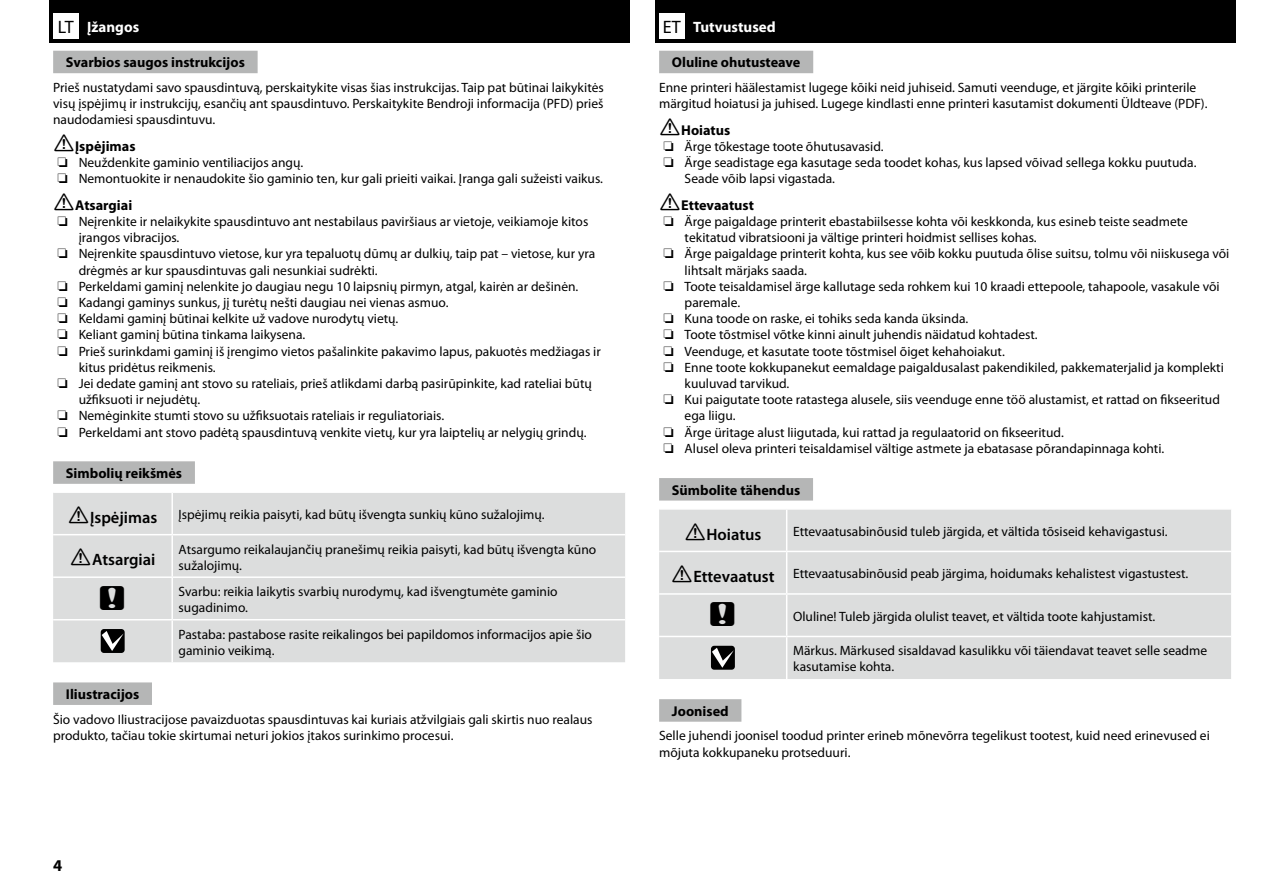
<style>
.page{position:relative;width:1263px;height:893px;background:#fff}
.page>*{position:absolute;margin:0;border:0;box-sizing:border-box;transform-origin:0 0}
.t1{font:33px "TP Publication Group Icons 3 AA";color:#000}
.t2{font:600 16.5px "Myriad Pro";color:#000}
.t3{font:700 16.5px "Myriad Pro";color:#000}
.t4{font:700 15px "Myriad Pro";color:#fff}
.t5{font:700 14.25px "Myriad Pro";color:#000}
.t6{font:13.5px/16.2px "Myriad Pro";color:#000}
.s1{font-weight:400;font-size:18px;color:#000}
.s2{font-family:"TP Publication Group Icons 4 AAA";font-weight:400;font-size:24px}
.s3{font-family:"TP Publication Group Icons 4 AAA";font-size:24px}
.s4{font-weight:600;font-size:16.5px}
</style>
<div class="page">
<div style="left:655px;top:0;width:580px;height:43px;background:#000"></div>
<div style="left:49px;top:0;width:580px;height:43px;background:#000"></div>
<div style="left:53px;top:13px;width:26px;height:25px;background:#fff"></div>
<div style="left:53px;top:51px;width:205px;height:22px;background:#b5b6b6"></div>
<div style="left:659px;top:13px;width:26px;height:25px;background:#fff"></div>
<div style="left:659px;top:51px;width:154px;height:22px;background:#b5b6b6"></div>
<div style="left:53px;top:493px;width:572px;height:169px;background:#dcdddd"></div>
<hr style="left:171px;top:493px;width:2px;height:41px;background:#fff">
<hr style="left:53px;top:534px;width:119px;height:1px;background:#fff">
<hr style="left:172px;top:534px;width:453px;height:1px;background:#fff">
<hr style="left:171px;top:535px;width:2px;height:41px;background:#fff">
<hr style="left:53px;top:576px;width:119px;height:2px;background:#fff">
<hr style="left:172px;top:576px;width:453px;height:2px;background:#fff">
<hr style="left:171px;top:578px;width:2px;height:41px;background:#fff">
<hr style="left:53px;top:619px;width:119px;height:1px;background:#fff">
<hr style="left:172px;top:619px;width:453px;height:1px;background:#fff">
<hr style="left:171px;top:620px;width:2px;height:42px;background:#fff">
<svg style="left:101px;top:629px;width:24px;height:24px"></svg>
<div style="left:53px;top:461px;width:142px;height:23px;background:#b5b6b6"></div>
<div style="left:659px;top:510px;width:572px;height:169px;background:#dcdddd"></div>
<hr style="left:786px;top:510px;width:1px;height:41px;background:#fff">
<hr style="left:659px;top:551px;width:128px;height:1px;background:#fff">
<hr style="left:787px;top:551px;width:444px;height:1px;background:#fff">
<hr style="left:786px;top:552px;width:1px;height:41px;background:#fff">
<hr style="left:659px;top:593px;width:128px;height:2px;background:#fff">
<hr style="left:787px;top:593px;width:444px;height:2px;background:#fff">
<hr style="left:786px;top:595px;width:1px;height:41px;background:#fff">
<hr style="left:659px;top:636px;width:128px;height:1px;background:#fff">
<hr style="left:787px;top:636px;width:444px;height:1px;background:#fff">
<hr style="left:786px;top:637px;width:1px;height:42px;background:#fff">
<svg style="left:711px;top:646px;width:24px;height:24px"></svg>
<div style="left:659px;top:478px;width:154px;height:23px;background:#b5b6b6"></div>
<div style="left:53px;top:682px;width:99px;height:23px;background:#b5b6b6"></div>
<div style="left:659px;top:699px;width:82px;height:23px;background:#b5b6b6"></div>
<p class="t4" style="left:58px;top:17px;width:83px"><span class="s1">LT</span> Įžangos</p>
<p class="t5" style="left:66px;top:53px;width:180px">Svarbios saugos instrukcijos</p>
<p class="t6" style="left:53px;top:79px;width:552px;text-align:justify">Prieš nustatydami savo spausdintuvą, perskaitykite visas šias instrukcijas. Taip pat būtinai laikykitės visų įspėjimų ir instrukcijų, esančių ant spausdintuvo. Perskaitykite Bendroji informacija (PFD) prieš naudodamiesi spausdintuvu.</p>
<p class="t5" style="left:53px;top:137px;width:84px"><span class="s2">!</span>Įspėjimas</p>
<p class="t6" style="left:57px;top:154px;width:547px">❏ Neuždenkite gaminio ventiliacijos angų.<br>❏ Nemontuokite ir nenaudokite šio gaminio ten, kur gali prieiti vaikai. Įranga gali sužeisti vaikus.</p>
<p class="t5" style="left:53px;top:196px;width:81px"><span class="s2">!</span>Atsargiai</p>
<p class="t6" style="left:57px;top:213px;width:532px">❏ Neįrenkite ir nelaikykite spausdintuvo ant nestabilaus paviršiaus ar vietoje, veikiamoje kitos</p>
<p class="t6" style="left:79px;top:229px;width:102px">įrangos vibracijos.</p>
<p class="t6" style="left:57px;top:245px;width:539px">❏ Neįrenkite spausdintuvo vietose, kur yra tepaluotų dūmų ar dulkių, taip pat – vietose, kur yra</p>
<p class="t6" style="left:79px;top:262px;width:301px">drėgmės ar kur spausdintuvas gali nesunkiai sudrėkti.</p>
<p class="t6" style="left:57px;top:278px;width:522px">❏ Perkeldami gaminį nelenkite jo daugiau negu 10 laipsnių pirmyn, atgal, kairėn ar dešinėn.</p>
<p class="t6" style="left:57px;top:294px;width:393px">❏ Kadangi gaminys sunkus, jį turėtų nešti daugiau nei vienas asmuo.</p>
<p class="t6" style="left:57px;top:310px;width:343px">❏ Keldami gaminį būtinai kelkite už vadove nurodytų vietų.</p>
<p class="t6" style="left:57px;top:326px;width:249px">❏ Keliant gaminį būtina tinkama laikysena.</p>
<p class="t6" style="left:57px;top:343px;width:545px">❏ Prieš surinkdami gaminį iš įrengimo vietos pašalinkite pakavimo lapus, pakuotės medžiagas ir</p>
<p class="t6" style="left:79px;top:359px;width:139px">kitus pridėtus reikmenis.</p>
<p class="t6" style="left:57px;top:375px;width:536px">❏ Jei dedate gaminį ant stovo su rateliais, prieš atlikdami darbą pasirūpinkite, kad rateliai būtų</p>
<p class="t6" style="left:79px;top:391px;width:123px">užfiksuoti ir nejudėtų.</p>
<p class="t6" style="left:57px;top:407px;width:388px">❏ Nemėginkite stumti stovo su užfiksuotais rateliais ir reguliatoriais.</p>
<p class="t6" style="left:57px;top:424px;width:531px">❏ Perkeldami ant stovo padėtą spausdintuvą venkite vietų, kur yra laiptelių ar nelygių grindų.</p>
<p class="t5" style="left:66px;top:464px;width:118px">Simbolių reikšmės</p>
<p class="t2" style="left:68px;top:507px;width:91px"><span class="s2">!</span>Įspėjimas</p>
<p class="t6" style="left:179px;top:506px;width:367px">Įspėjimų reikia paisyti, kad būtų išvengta sunkių kūno sužalojimų.</p>
<p class="t2" style="left:70px;top:549px;width:87px"><span class="s2">!</span>Atsargiai</p>
<p class="t6" style="left:179px;top:541px;width:419px">Atsargumo reikalaujančių pranešimų reikia paisyti, kad būtų išvengta kūno sužalojimų.</p>
<h1 class="t1" style="left:100px;top:576px;width:27px">c</h1>
<p class="t6" style="left:179px;top:583px;width:381px">Svarbu: reikia laikytis svarbių nurodymų, kad išvengtumėte gaminio sugadinimo.</p>
<p class="t6" style="left:179px;top:626px;width:415px">Pastaba: pastabose rasite reikalingos bei papildomos informacijos apie šio gaminio veikimą.</p>
<p class="t5" style="left:66px;top:685px;width:75px">Iliustracijos</p>
<p class="t6" style="left:53px;top:711px;width:541px">Šio vadovo Iliustracijose pavaizduotas spausdintuvas kai kuriais atžvilgiais gali skirtis nuo realaus produkto, tačiau tokie skirtumai neturi jokios įtakos surinkimo procesui.</p>
<p class="t3" style="left:53px;top:854px;width:11px">4</p>
<p class="t4" style="left:663px;top:17px;width:114px"><span class="s1">ET</span> Tutvustused</p>
<p class="t5" style="left:672px;top:53px;width:130px">Oluline ohutusteave</p>
<p class="t6" style="left:659px;top:79px;width:550px">Enne printeri häälestamist lugege kõiki neid juhiseid. Samuti veenduge, et järgite kõiki printerile märgitud hoiatusi ja juhised. Lugege kindlasti enne printeri kasutamist dokumenti Üldteave (PDF).</p>
<p class="t5" style="left:659px;top:121px;width:73px"><span class="s2">!</span>Hoiatus</p>
<p class="t6" style="left:663px;top:138px;width:222px">❏ Ärge tõkestage toote õhutusavasid.</p>
<p class="t6" style="left:663px;top:154px;width:535px">❏ Ärge seadistage ega kasutage seda toodet kohas, kus lapsed võivad sellega kokku puutuda.</p>
<p class="t6" style="left:685px;top:170px;width:152px">Seade võib lapsi vigastada.</p>
<p class="t5" style="left:659px;top:196px;width:96px"><span class="s2">!</span>Ettevaatust</p>
<p class="t6" style="left:663px;top:213px;width:526px">❏ Ärge paigaldage printerit ebastabiilsesse kohta või keskkonda, kus esineb teiste seadmete</p>
<p class="t6" style="left:685px;top:229px;width:354px">tekitatud vibratsiooni ja vältige printeri hoidmist sellises kohas.</p>
<p class="t6" style="left:663px;top:245px;width:567px">❏ Ärge paigaldage printerit kohta, kus see võib kokku puutuda õlise suitsu, tolmu või niiskusega või</p>
<p class="t6" style="left:685px;top:262px;width:124px">lihtsalt märjaks saada.</p>
<p class="t6" style="left:663px;top:278px;width:558px">❏ Toote teisaldamisel ärge kallutage seda rohkem kui 10 kraadi ettepoole, tahapoole, vasakule või</p>
<p class="t6" style="left:685px;top:294px;width:57px">paremale.</p>
<p class="t6" style="left:663px;top:310px;width:306px">❏ Kuna toode on raske, ei tohiks seda kanda üksinda.</p>
<p class="t6" style="left:663px;top:326px;width:376px">❏ Toote tõstmisel võtke kinni ainult juhendis näidatud kohtadest.</p>
<p class="t6" style="left:663px;top:343px;width:343px">❏ Veenduge, et kasutate toote tõstmisel õiget kehahoiakut.</p>
<p class="t6" style="left:663px;top:359px;width:562px">❏ Enne toote kokkupanekut eemaldage paigaldusalast pakendikiled, pakkematerjalid ja komplekti</p>
<p class="t6" style="left:685px;top:375px;width:106px">kuuluvad tarvikud.</p>
<p class="t6" style="left:663px;top:391px;width:558px">❏ Kui paigutate toote ratastega alusele, siis veenduge enne töö alustamist, et rattad on fikseeritud</p>
<p class="t6" style="left:685px;top:407px;width:52px">ega liigu.</p>
<p class="t6" style="left:663px;top:424px;width:402px">❏ Ärge üritage alust liigutada, kui rattad ja regulaatorid on fikseeritud.</p>
<p class="t6" style="left:663px;top:440px;width:502px">❏ Alusel oleva printeri teisaldamisel vältige astmete ja ebatasase põrandapinnaga kohti.</p>
<p class="t5" style="left:672px;top:480px;width:130px">Sümbolite tähendus</p>
<p class="t2" style="left:684px;top:524px;width:79px"><span class="s2">!</span>Hoiatus</p>
<p class="t6" style="left:793px;top:523px;width:376px">Ettevaatusabinõusid tuleb järgida, et vältida tõsiseid kehavigastusi.</p>
<p class="t6" style="left:671px;top:565px;width:519px"><span class="s3">!</span><span class="s4">Ettevaatust</span> Ettevaatusabinõusid peab järgima, hoidumaks kehalistest vigastustest.</p>
<h1 class="t1" style="left:710px;top:593px;width:27px">c</h1>
<p class="t6" style="left:793px;top:608px;width:364px">Oluline! Tuleb järgida olulist teavet, et vältida toote kahjustamist.</p>
<p class="t6" style="left:793px;top:642px;width:416px">Märkus. Märkused sisaldavad kasulikku või täiendavat teavet selle seadme kasutamise kohta.</p>
<p class="t5" style="left:672px;top:702px;width:58px">Joonised</p>
<p class="t6" style="left:659px;top:727px;width:552px">Selle juhendi joonisel toodud printer erineb mõnevõrra tegelikust tootest, kuid need erinevused ei mõjuta kokkupaneku protseduuri.</p>
</div>
